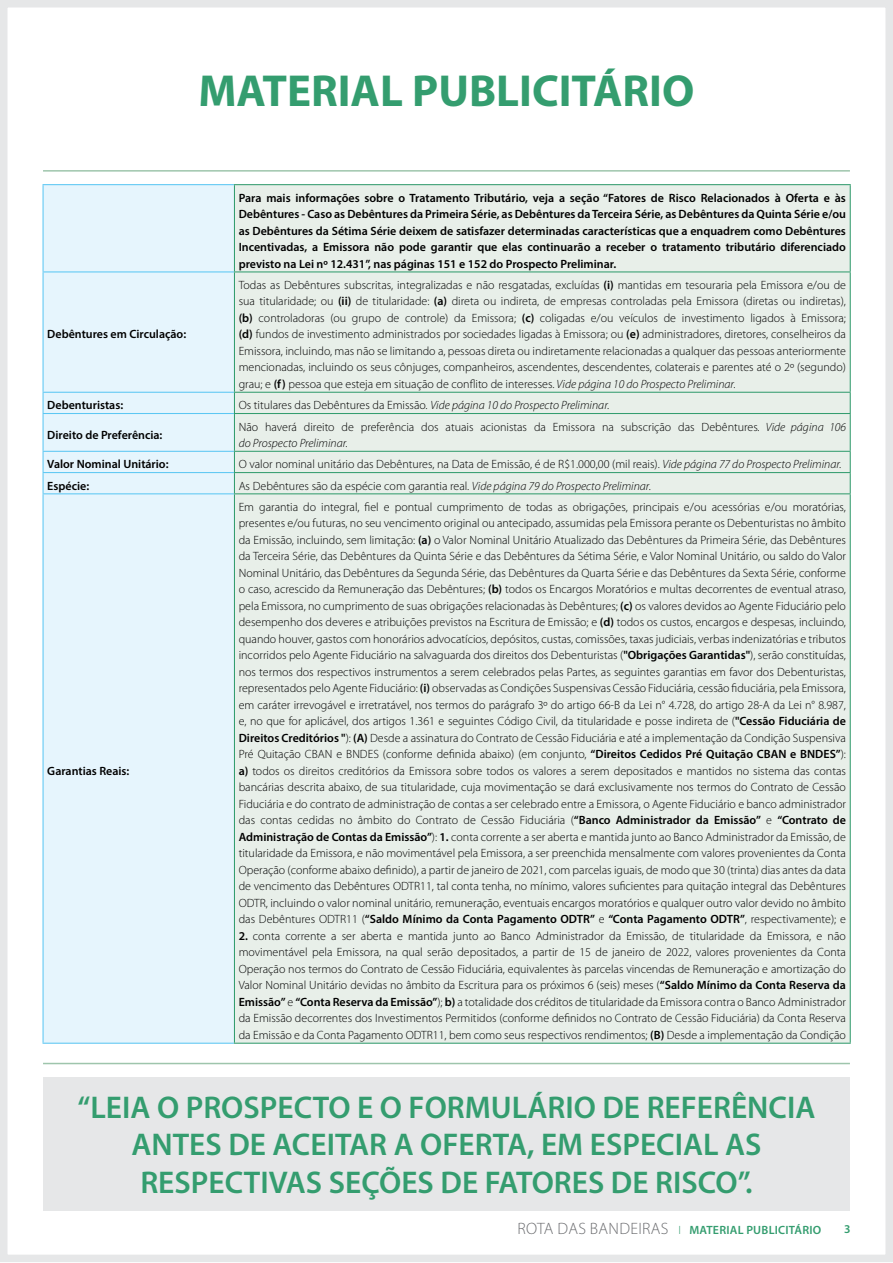
<style>
.page{position:relative;width:893px;height:1263px;background:#fff}
.page>*{position:absolute;margin:0;border:0;box-sizing:border-box;transform-origin:0 0}
.t1{font:700 45px "Myriad Pro";color:#349d6f}
.t2{font:600 31.5px/37.8px "Myriad Pro";color:#349d6f;text-align:center}
.t3{font:300 12px/16.5px "Myriad Pro";color:#000;text-align:justify}
.t4{font:600 12px/16.5px "Myriad Pro";color:#000;text-align:justify}
.t5{font:600 12px "Myriad Pro";letter-spacing:.02em;color:#349d6f}
.s1{font-weight:600}
.s2{font-style:italic}
.s3{font-weight:300;font-size:16.5px;color:#6d6e71}
.s4{font-weight:300}
</style>
<div class="page">
<div style="left:0;top:0;width:893px;height:1262px;border:8px solid #e6e7e8"></div>
<hr style="left:43px;top:1063px;width:807px;height:1px;background:#9ec5ac">
<hr style="left:43px;top:170px;width:807px;height:2px;background:#9ec5ac">
<div style="left:43px;top:1076px;width:807px;height:134px;background:#e6e7e8"></div>
<svg style="left:0;top:0;width:1px;height:1262px"></svg>
<div style="left:44px;top:185px;width:190px;height:858px;background:#e6f5fd"></div>
<div style="left:235px;top:185px;width:615px;height:858px;background:#e8efe9"></div>
<hr style="left:43px;top:184px;width:191px;height:1px;background:#5cc7f3">
<hr style="left:43px;top:185px;width:1px;height:86px;background:#5cc7f3">
<hr style="left:43px;top:271px;width:191px;height:1px;background:#5cc7f3">
<hr style="left:43px;top:272px;width:1px;height:120px;background:#5cc7f3">
<hr style="left:43px;top:392px;width:191px;height:1px;background:#5cc7f3">
<svg style="left:43px;top:393px;width:1px;height:20px"></svg>
<hr style="left:43px;top:413px;width:191px;height:1px;background:#5cc7f3">
<hr style="left:43px;top:414px;width:1px;height:37px;background:#5cc7f3">
<hr style="left:43px;top:451px;width:191px;height:1px;background:#5cc7f3">
<hr style="left:43px;top:472px;width:191px;height:1px;background:#5cc7f3">
<svg style="left:43px;top:452px;width:1px;height:41px"></svg>
<hr style="left:43px;top:493px;width:191px;height:1px;background:#5cc7f3">
<hr style="left:43px;top:494px;width:1px;height:549px;background:#5cc7f3">
<hr style="left:43px;top:1043px;width:191px;height:1px;background:#5cc7f3">
<hr style="left:234px;top:184px;width:617px;height:1px;background:#349d6f">
<hr style="left:234px;top:185px;width:1px;height:86px;background:#349d6f">
<hr style="left:850px;top:185px;width:1px;height:86px;background:#349d6f">
<hr style="left:234px;top:271px;width:617px;height:1px;background:#349d6f">
<hr style="left:234px;top:272px;width:1px;height:120px;background:#349d6f">
<hr style="left:850px;top:272px;width:1px;height:120px;background:#349d6f">
<hr style="left:234px;top:392px;width:617px;height:1px;background:#349d6f">
<svg style="left:234px;top:393px;width:1px;height:20px"></svg>
<svg style="left:850px;top:393px;width:1px;height:20px"></svg>
<hr style="left:234px;top:413px;width:617px;height:1px;background:#349d6f">
<hr style="left:234px;top:414px;width:1px;height:37px;background:#349d6f">
<hr style="left:850px;top:414px;width:1px;height:37px;background:#349d6f">
<hr style="left:234px;top:451px;width:617px;height:1px;background:#349d6f">
<hr style="left:234px;top:472px;width:617px;height:1px;background:#349d6f">
<svg style="left:234px;top:452px;width:1px;height:41px"></svg>
<svg style="left:850px;top:452px;width:1px;height:41px"></svg>
<hr style="left:234px;top:493px;width:617px;height:1px;background:#349d6f">
<hr style="left:234px;top:494px;width:1px;height:549px;background:#349d6f">
<hr style="left:850px;top:494px;width:1px;height:549px;background:#349d6f">
<hr style="left:234px;top:1043px;width:617px;height:1px;background:#349d6f">
<h1 class="t1" style="left:199px;top:62px;width:497px">MATERIAL PUBLICITÁRIO</h1>
<p class="t4" style="left:47px;top:326px;width:140px">Debêntures em Circulação:</p>
<p class="t4" style="left:239px;top:189px;width:609px">Para mais informações sobre o Tratamento Tributário, veja a seção “Fatores de Risco Relacionados à Oferta e às Debêntures - Caso as Debêntures da Primeira Série, as Debêntures da Terceira Série, as Debêntures da Quinta Série e/ou as Debêntures da Sétima Série deixem de satisfazer determinadas características que a enquadrem como Debêntures Incentivadas, a Emissora não pode garantir que elas continuarão a receber o tratamento tributário diferenciado previsto na Lei nº 12.431”, nas páginas 151 e 152 do Prospecto Preliminar.</p>
<p class="t3" style="left:239px;top:277px;width:609px">Todas as Debêntures subscritas, integralizadas e não resgatadas, excluídas <span class="s1">(i)</span> mantidas em tesouraria pela Emissora e/ou de sua titularidade; ou <span class="s1">(ii)</span> de titularidade: <span class="s1">(a)</span> direta ou indireta, de empresas controladas pela Emissora (diretas ou indiretas), <span class="s1">(b)</span> controladoras (ou grupo de controle) da Emissora; <span class="s1">(c)</span> coligadas e/ou veículos de investimento ligados à Emissora; <span class="s1">(d)</span> fundos de investimento administrados por sociedades ligadas à Emissora; ou <span class="s1">(e)</span> administradores, diretores, conselheiros da Emissora, incluindo, mas não se limitando a, pessoas direta ou indiretamente relacionadas a qualquer das pessoas anteriormente mencionadas, incluindo os seus cônjuges, companheiros, ascendentes, descendentes, colaterais e parentes até o 2º (segundo) grau; e <span class="s1">(f)</span> pessoa que esteja em situação de conflito de interesses. <span class="s2">Vide página 10 do Prospecto Preliminar.</span></p>
<p class="t4" style="left:47px;top:397px;width:77px">Debenturistas:</p>
<p class="t3" style="left:239px;top:397px;width:372px">Os titulares das Debêntures da Emissão. <span class="s2">Vide página 10 do Prospecto Preliminar.</span></p>
<p class="t4" style="left:47px;top:426px;width:117px">Direito de Preferência:</p>
<p class="t3" style="left:239px;top:418px;width:609px">Não haverá direito de preferência dos atuais acionistas da Emissora na subscrição das Debêntures<span class="s2">. Vide página 106 do Prospecto Preliminar.</span></p>
<p class="t4" style="left:47px;top:456px;width:123px">Valor Nominal Unitário:</p>
<p class="t3" style="left:239px;top:456px;width:604px">O valor nominal unitário das Debêntures, na Data de Emissão, é de R$1.000,00 (mil reais). <span class="s2">Vide página 77 do Prospecto Preliminar.</span></p>
<p class="t4" style="left:47px;top:477px;width:43px">Espécie:</p>
<p class="t3" style="left:239px;top:478px;width:414px">As Debêntures são da espécie com garantia real. <span class="s2">Vide página 79 do Prospecto Preliminar.</span></p>
<p class="t4" style="left:47px;top:762px;width:84px">Garantias Reais:</p>
<p class="t3" style="left:239px;top:499px;width:609px">Em garantia do integral, fiel e pontual cumprimento de todas as obrigações, principais e/ou acessórias e/ou moratórias, presentes e/ou futuras, no seu vencimento original ou antecipado, assumidas pela Emissora perante os Debenturistas no âmbito da Emissão, incluindo, sem limitação: <span class="s1">(a)</span> o Valor Nominal Unitário Atualizado das Debêntures da Primeira Série, das Debêntures da Terceira Série, das Debêntures da Quinta Série e das Debêntures da Sétima Série, e Valor Nominal Unitário, ou saldo do Valor Nominal Unitário, das Debêntures da Segunda Série, das Debêntures da Quarta Série e das Debêntures da Sexta Série, conforme o caso, acrescido da Remuneração das Debêntures; <span class="s1">(b)</span> todos os Encargos Moratórios e multas decorrentes de eventual atraso, pela Emissora, no cumprimento de suas obrigações relacionadas às Debêntures; <span class="s1">(c)</span> os valores devidos ao Agente Fiduciário pelo desempenho dos deveres e atribuições previstos na Escritura de Emissão; e <span class="s1">(d)</span> todos os custos, encargos e despesas, incluindo, quando houver, gastos com honorários advocatícios, depósitos, custas, comissões, taxas judiciais, verbas indenizatórias e tributos incorridos pelo Agente Fiduciário na salvaguarda dos direitos dos Debenturistas (<span class="s1">"Obrigações Garantidas"</span>), serão constituídas, nos termos dos respectivos instrumentos a serem celebrados pelas Partes, as seguintes garantias em favor dos Debenturistas, representados pelo Agente Fiduciário: <span class="s1">(i)</span> observadas as Condições Suspensivas Cessão Fiduciária, cessão fiduciária, pela Emissora, em caráter irrevogável e irretratável, nos termos do parágrafo 3º do artigo 66-B da Lei n° 4.728, do artigo 28-A da Lei n° 8.987, e, no que for aplicável, dos artigos 1.361 e seguintes Código Civil, da titularidade e posse indireta de (<span class="s1">"Cessão Fiduciária de Direitos Creditórios "</span>): <span class="s1">(A)</span> Desde a assinatura do Contrato de Cessão Fiduciária e até a implementação da Condição Suspensiva Pré Quitação CBAN e BNDES (conforme definida abaixo) (em conjunto, <span class="s1">“Direitos Cedidos Pré Quitação CBAN e BNDES”</span>): <span class="s1">a)</span> todos os direitos creditórios da Emissora sobre todos os valores a serem depositados e mantidos no sistema das contas bancárias descrita abaixo, de sua titularidade, cuja movimentação se dará exclusivamente nos termos do Contrato de Cessão Fiduciária e do contrato de administração de contas a ser celebrado entre a Emissora, o Agente Fiduciário e banco administrador das contas cedidas no âmbito do Contrato de Cessão Fiduciária (<span class="s1">“Banco Administrador da Emissão”</span> e <span class="s1">“Contrato de Administração de Contas da Emissão”</span>): <span class="s1">1.</span> conta corrente a ser aberta e mantida junto ao Banco Administrador da Emissão, de titularidade da Emissora, e não movimentável pela Emissora, a ser preenchida mensalmente com valores provenientes da Conta Operação (conforme abaixo definido), a partir de janeiro de 2021, com parcelas iguais, de modo que 30 (trinta) dias antes da data de vencimento das Debêntures ODTR11, tal conta tenha, no mínimo, valores suficientes para quitação integral das Debêntures ODTR, incluindo o valor nominal unitário, remuneração, eventuais encargos moratórios e qualquer outro valor devido no âmbito das Debêntures ODTR11 (<span class="s1">“Saldo Mínimo da Conta Pagamento ODTR”</span> e <span class="s1">“Conta Pagamento ODTR”</span>, respectivamente); e</p>
<p class="t3" style="left:239px;top:928px;width:609px"><span class="s1">2.</span> conta corrente a ser aberta e mantida junto ao Banco Administrador da Emissão, de titularidade da Emissora, e não movimentável pela Emissora, na qual serão depositados, a partir de 15 de janeiro de 2022, valores provenientes da Conta Operação nos termos do Contrato de Cessão Fiduciária, equivalentes às parcelas vincendas de Remuneração e amortização do Valor Nominal Unitário devidas no âmbito da Escritura para os próximos 6 (seis) meses (<span class="s1">“Saldo Mínimo da Conta Reserva da Emissão”</span> e <span class="s1">“Conta Reserva da Emissão”</span>); <span class="s1">b)</span> a totalidade dos créditos de titularidade da Emissora contra o Banco Administrador da Emissão decorrentes dos Investimentos Permitidos (conforme definidos no Contrato de Cessão Fiduciária) da Conta Reserva da Emissão e da Conta Pagamento ODTR11, bem como seus respectivos rendimentos; <span class="s1">(B)</span> Desde a implementação da Condição</p>
<h2 class="t2" style="left:78px;top:1087px;width:739px">“LEIA O PROSPECTO E O FORMULÁRIO DE REFERÊNCIA<br>ANTES DE ACEITAR A OFERTA, EM ESPECIAL AS<br>RESPECTIVAS SEÇÕES DE FATORES DE RISCO”.</h2>
<p class="t5" style="left:517px;top:1222px;width:305px"><span class="s3">ROTA DAS BANDEIRAS</span> <span class="s4">I</span> MATERIAL PUBLICITÁRIO</p>
<p class="t5" style="left:844px;top:1222px;width:8px">3</p>
</div>
